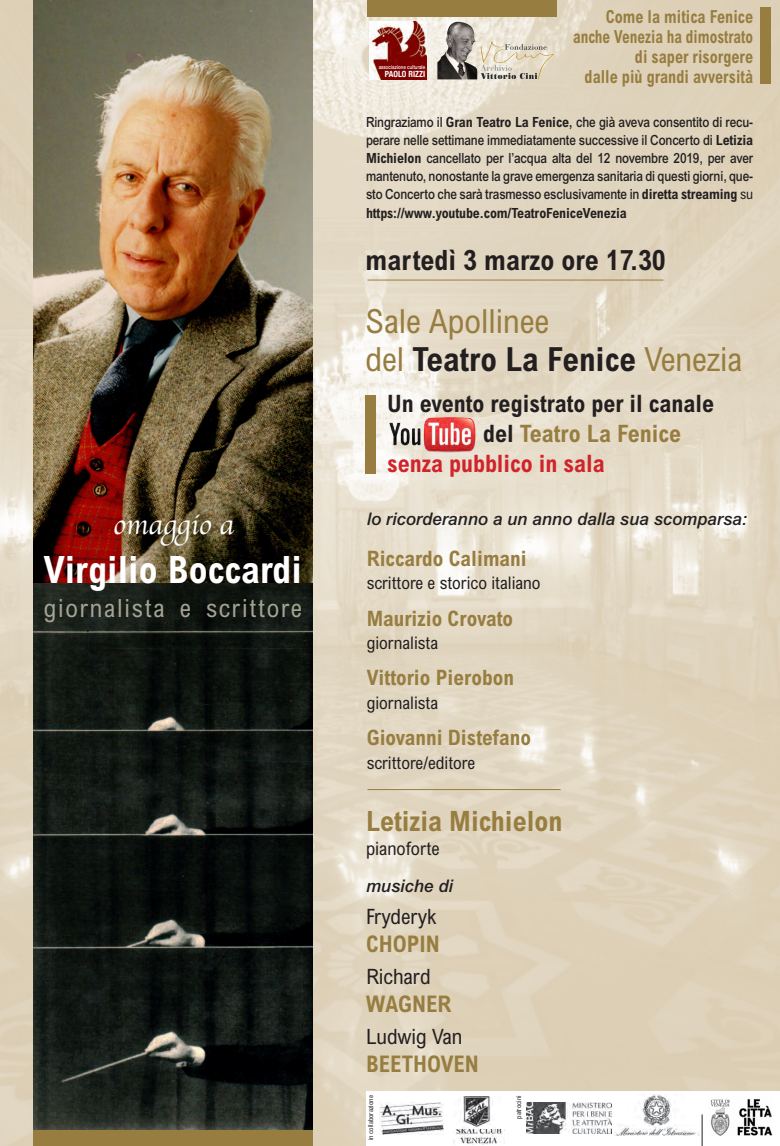
<style>
.page{position:relative;width:780px;height:1146px;background:#fff}
.page>*{position:absolute;margin:0;border:0;box-sizing:border-box;transform-origin:0 0}
.t1{font:700 condensed 37.7px "Arial MT Std";color:#fff}
.t2{font:700 condensed 33.3px "Arial MT Std";color:#231f20}
.t3{font:condensed 33.3px "Arial MT Std";color:#977d40}
.t4{font:29px "Apple Chancery";color:#fff}
.t5{font:700 condensed 28px "Arial MT Std";color:#231f20}
.t6{font:700 condensed 28px "Arial MT Std";color:#977d40}
.t7{font:condensed 25.1px "Arial MT Std";letter-spacing:.07em;color:#a4a494}
.t8{font:700 condensed 24px "Arial MT Std";color:#231f20}
.t9{font:700 condensed 24px "Arial MT Std";color:#d1232a}
.t10{font:700 condensed 24px "Arial MT Std";color:#977d40}
.t11{font:700 condensed 22.9px "Arial MT Std";color:#977d40}
.t12{font:700 condensed 21.2px "Arial MT Std";color:#977d40}
.t13{font:condensed 21.1px "Arial MT Std";color:#231f20}
.t14{font:condensed 18.4px "Arial MT Std";color:#231f20}
.t15{font:700 condensed 18px/20px "Arial MT Std";color:#977d40;text-align:right;scale:.85 1}
.t16{font:700 condensed 18px "Arial MT Std";color:#977d40;scale:.9 1}
.t17{font:condensed 17.4px "Arial MT Std";color:#231f20}
.t18{font:italic 500 17.4px "Arial MT Std";color:#231f20}
.t19{font:500 14px/18px "Arial MT Std";letter-spacing:-.01em;color:#231f20;text-align:justify;scale:.85 1}
.t20{font:700 condensed 14px "Arial MT Std";letter-spacing:-.01em;color:#231f20}
.t21{font:700 condensed 8.5px "Helvetica Neue";color:#fff}
.t22{font:condensed 6.8px "Arial MT Std";color:#231f20}
.t23{font:500 5.5px "Helvetica Neue";color:#fff;scale:.83 1}
.s1{font-weight:700;font-stretch:condensed}
.s2{font-weight:400;font-stretch:condensed}
.s3{font-weight:400;color:#977d40}
.s4{color:#231f20}
</style>
<div class="page">
<img style="left:0;top:0;width:780px;height:1145px">
<img style="left:33px;top:0;width:280px;height:583px">
<img style="left:33px;top:583px;width:280px;height:546px">
<hr style="left:367px;top:279px;width:296px;height:1px;background:#977d40">
<hr style="left:367px;top:789px;width:193px;height:1px;background:#977d40">
<img style="left:370px;top:21px;width:56px;height:59px">
<img style="left:437px;top:22px;width:40px;height:57px">
<svg style="left:480px;top:41px;width:74px;height:38px;background:#d8d0be"></svg>
<div style="left:367px;top:0;width:189px;height:17px;background:#977d40"></div>
<div style="left:366px;top:1091px;width:414px;height:54px;background:#fff"></div>
<img style="left:526px;top:1102px;width:85px;height:31px">
<img style="left:615px;top:1094px;width:84px;height:41px">
<img style="left:453px;top:1127px;width:49px;height:17px">
<img style="left:463px;top:1096px;width:30px;height:31px">
<img style="left:379px;top:1102px;width:64px;height:32px">
<img style="left:710px;top:1099px;width:62px;height:35px">
<hr style="left:701px;top:1114px;width:1px;height:31px;background:#231f20">
<div style="left:760px;top:7px;width:11px;height:77px;background:#977d40"></div>
<div style="left:365px;top:395px;width:11px;height:78px;background:#977d40"></div>
<img style="left:390px;top:417px;width:85px;height:36px">
<p class="t4" style="left:113px;top:501px;width:123px">omaggio a</p>
<p class="t1" style="left:44px;top:548px;width:259px">Virgilio Boccardi</p>
<p class="t7" style="left:44px;top:592px;width:259px">giornalista e scrittore</p>
<p class="t16" style="left:605px;top:6px;width:165px">Come la mitica Fenice</p>
<p class="t15" style="left:573px;top:27px;width:213px">anche Venezia ha dimostrato di saper risorgere<br>dalle più grandi avversità</p>
<p class="t19" style="left:366px;top:113px;width:457px">Ringraziamo il <span class="s1">Gran Teatro La Fenice,</span> che già aveva consentito di recu&shy;perare nelle settimane immediatamente successive il Concerto di <span class="s1">Letizia Michielon</span> cancellato per l’acqua alta del 12 novembre 2019, per aver mantenuto, nonostante la grave emergenza sanitaria di questi giorni, que&shy;sto Concerto che sarà trasmesso esclusivamente in <span class="s1">diretta streaming</span> <span class="s2">su</span></p>
<p class="t23" style="left:378px;top:62px;width:58px">associazione culturale</p>
<p class="t21" style="left:385px;top:67px;width:42px">PAOLO RIZZI</p>
<p class="t20" style="left:366px;top:205px;width:262px">https://www.youtube.com/TeatroFeniceVenezia</p>
<p class="t5" style="left:365px;top:244px;width:302px">martedì 3 marzo ore 17.30</p>
<p class="t3" style="left:365px;top:301px;width:185px">Sale Apollinee</p>
<p class="t2" style="left:365px;top:340px;width:378px"><span class="s3">del</span> Teatro La Fenice <span class="s3">Venezia</span></p>
<p class="t8" style="left:387px;top:389px;width:328px">Un evento registrato per il canale</p>
<p class="t10" style="left:483px;top:419px;width:199px"><span class="s4">del</span> Teatro La Fenice</p>
<p class="t9" style="left:387px;top:449px;width:219px">senza pubblico in sala</p>
<p class="t18" style="left:366px;top:508px;width:382px">lo ricorderanno a un anno dalla sua scomparsa:</p>
<p class="t12" style="left:366px;top:545px;width:161px">Riccardo Calimani</p>
<p class="t17" style="left:366px;top:572px;width:175px">scrittore e storico italiano</p>
<p class="t12" style="left:366px;top:605px;width:148px">Maurizio Crovato</p>
<p class="t17" style="left:366px;top:631px;width:73px">giornalista</p>
<p class="t12" style="left:366px;top:665px;width:149px">Vittorio Pierobon</p>
<p class="t17" style="left:366px;top:691px;width:73px">giornalista</p>
<p class="t12" style="left:366px;top:725px;width:166px">Giovanni Distefano</p>
<p class="t17" style="left:366px;top:751px;width:110px">scrittore/editore</p>
<p class="t6" style="left:366px;top:804px;width:198px">Letizia Michielon</p>
<p class="t14" style="left:366px;top:836px;width:75px">pianoforte</p>
<p class="t18" style="left:366px;top:876px;width:88px">musiche di</p>
<p class="t13" style="left:366px;top:903px;width:72px">Fryderyk</p>
<p class="t11" style="left:366px;top:930px;width:75px">CHOPIN</p>
<p class="t13" style="left:366px;top:963px;width:66px">Richard</p>
<p class="t11" style="left:366px;top:990px;width:87px">WAGNER</p>
<p class="t13" style="left:366px;top:1023px;width:98px">Ludwig Van</p>
<p class="t11" style="left:366px;top:1050px;width:114px">BEETHOVEN</p>
<p class="t22" style="left:366px;top:1140px;width:47px;rotate:-90deg">in collaborazione</p>
<p class="t22" style="left:514px;top:1118px;width:25px;rotate:-90deg">patrocini</p>
</div>
